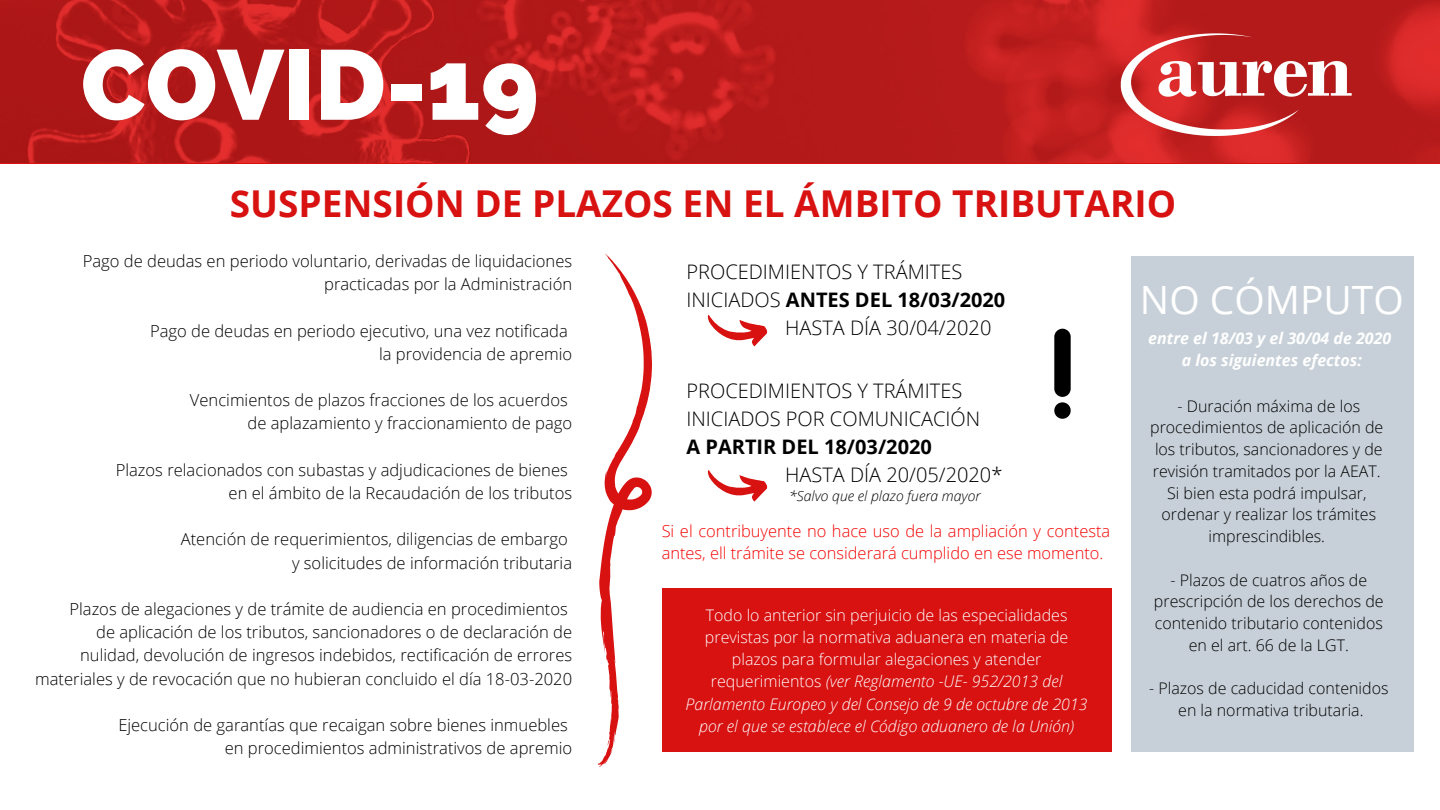
<style>
.page{position:relative;width:1440px;height:810px;background:#fff}
.page>*{position:absolute;margin:0;border:0;box-sizing:border-box;transform-origin:0 0}
.t1{font:800 98.8px "Raleway";color:#fff}
.t2{font:39px "Open Sans";color:#fff}
.t3{font:700 37px "Open Sans";color:#d81111}
.t4{font:300 20px/27.9px "Open Sans";color:#000}
.t5{font:700 20px "Open Sans";color:#000}
.t6{font:300 16.6px/23.2px "Open Sans";color:#000;text-align:right}
.t7{font:300 16.5px/21.5px "Open Sans";color:#f40200}
.t8{font:300 16px/21.8px "Open Sans";color:#000;text-align:center}
.t9{font:300 16px/22.3px "Open Sans";color:#fff;text-align:center}
.t10{font:italic 700 16px/22px "Open Sans";color:#fff;text-align:center}
.t11{font:italic 300 14px "Open Sans";color:#000}
.s1{font-weight:300}
.s2{font-style:italic}
</style>
<div class="page">
<img style="left:0;top:0;width:1440px;height:163px">
<svg style="left:707px;top:470px;width:61px;height:32px"></svg>
<svg style="left:707px;top:315px;width:61px;height:32px"></svg>
<img style="left:1112px;top:20px;width:247px;height:124px">
<div style="left:662px;top:588px;width:450px;height:164px;background:#d81111"></div>
<svg style="left:598px;top:253px;width:54px;height:514px"></svg>
<svg style="left:1054px;top:402px;width:17px;height:17px"></svg>
<div style="left:1054px;top:329px;width:17px;height:68px;background:#000;border-radius:8px"></div>
<div style="left:1131px;top:256px;width:282px;height:496px;background:#c7d0d8"></div>
<h1 class="t1" style="left:81px;top:27px;width:459px">COVID-19</h1>
<h3 class="t3" style="left:230px;top:178px;width:948px">SUSPENSIÓN DE PLAZOS EN EL ÁMBITO TRIBUTARIO</h3>
<p class="t6" style="left:83px;top:249px;width:491px">Pago de deudas en periodo voluntario, derivadas de liquidaciones practicadas por la Administración</p>
<p class="t6" style="left:150px;top:319px;width:424px">Pago de deudas en periodo ejecutivo, una vez notificada la providencia de apremio</p>
<p class="t6" style="left:190px;top:388px;width:384px">Vencimientos de plazos fracciones de los acuerdos de aplazamiento y fraccionamiento de pago</p>
<p class="t6" style="left:116px;top:458px;width:458px">Plazos relacionados con subastas y adjudicaciones de bienes en el ámbito de la Recaudación de los tributos</p>
<p class="t6" style="left:181px;top:527px;width:393px">Atención de requerimientos, diligencias de embargo y solicitudes de información tributaria</p>
<p class="t6" style="left:35px;top:597px;width:538px">Plazos de alegaciones y de trámite de audiencia en procedimientos<br>de aplicación de los tributos, sancionadores o de declaración de nulidad, devolución de ingresos indebidos, rectificación de errores materiales y de revocación que no hubieran concluido el día 18-03-2020</p>
<p class="t6" style="left:118px;top:713px;width:455px">Ejecución de garantías que recaigan sobre bienes inmuebles en procedimientos administrativos de apremio</p>
<p class="t4" style="left:686px;top:257px;width:277px">PROCEDIMIENTOS Y TRÁMITES</p>
<p class="t5" style="left:686px;top:285px;width:320px"><span class="s1">INICIADOS</span> ANTES DEL 18/03/2020</p>
<p class="t4" style="left:785px;top:313px;width:208px">HASTA DÍA 30/04/2020</p>
<p class="t4" style="left:686px;top:376px;width:295px">PROCEDIMIENTOS Y TRÁMITES<br>INICIADOS POR COMUNICACIÓN</p>
<p class="t5" style="left:686px;top:432px;width:247px">A PARTIR DEL 18/03/2020</p>
<p class="t4" style="left:785px;top:460px;width:219px">HASTA DÍA 20/05/2020*</p>
<p class="t11" style="left:789px;top:486px;width:193px">*Salvo que el plazo fuera mayor</p>
<p class="t7" style="left:662px;top:520px;width:450px">Si el contribuyente no hace uso de la ampliación y contesta antes, ell trámite se considerará cumplido en ese momento.</p>
<p class="t9" style="left:686px;top:603px;width:404px">Todo lo anterior sin perjuicio de las especialidades previstas por la normativa aduanera en materia de plazos para formular alegaciones y atender requerimientos <span class="s2">(ver Reglamento -UE- 952/2013 del Parlamento Europeo y del Consejo de 9 de octubre de 2013 por el que se establece el Código aduanero de la Unión)</span></p>
<h2 class="t2" style="left:1140px;top:272px;width:265px">NO CÓMPUTO</h2>
<p class="t10" style="left:1148px;top:327px;width:245px">entre el 18/03 y el 30/04 de 2020 a los siguientes efectos:</p>
<p class="t8" style="left:1150px;top:395px;width:235px">- Duración máxima de los procedimientos de aplicación de los tributos, sancionadores y de revisión tramitados por la AEAT.<br>Si bien esta podrá impulsar, ordenar y realizar los trámites imprescindibles.</p>
<p class="t8" style="left:1154px;top:569px;width:231px">- Plazos de cuatros años de prescripción de los derechos de contenido tributario contenidos en el art. 66 de la LGT.</p>
<p class="t8" style="left:1149px;top:677px;width:241px">- Plazos de caducidad contenidos en la normativa tributaria.</p>
</div>
